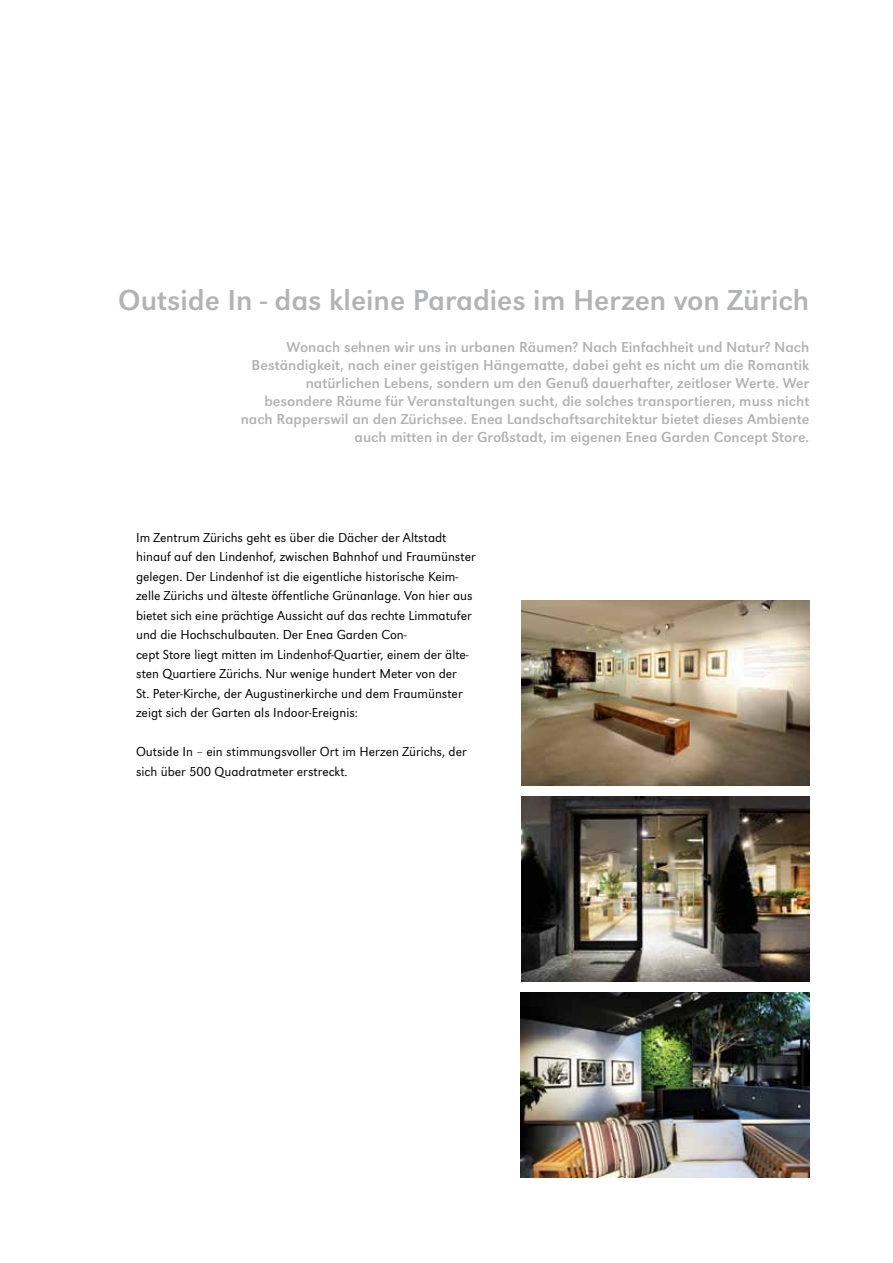
<style>
.page{position:relative;width:893px;height:1263px;background:#fff}
.page>*{position:absolute;margin:0;border:0;box-sizing:border-box;transform-origin:0 0}
.t1{font:30px "URW Grotesk T";color:#b1b3b4}
.t2{font:15px/18px "URW Grotesk T";color:#b1b3b4;text-align:right}
.t3{font:13.5px/19.5px "URW Grotesk T Ligh";color:#000}
</style>
<div class="page">
<img style="left:521px;top:992px;width:288px;height:185px">
<img style="left:521px;top:796px;width:288px;height:185px">
<img style="left:521px;top:600px;width:288px;height:185px">
<h1 class="t1" style="left:118px;top:282px;width:693px">Outside In - das kleine Paradies im Herzen von Zürich</h1>
<p class="t2" style="left:241px;top:338px;width:570px">Wonach sehnen wir uns in urbanen Räumen? Nach Einfachheit und Natur? Nach Beständigkeit, nach einer geistigen Hängematte, dabei geht es nicht um die Romantik natürlichen Lebens, sondern um den Genuß dauerhafter, zeitloser Werte. Wer besondere Räume für Veranstaltungen sucht, die solches transportieren, muss nicht nach Rapperswil an den Zürichsee. Enea Landschaftsarchitektur bietet dieses Ambiente auch mitten in der Großstadt, im eigenen Enea Garden Concept Store.</p>
<p class="t3" style="left:136px;top:528px;width:341px">Im Zentrum Zürichs geht es über die Dächer der Altstadt hinauf auf den Lindenhof, zwischen Bahnhof und Fraumünster gelegen. Der Lindenhof ist die eigentliche historische Keim&shy;zelle Zürichs und älteste öffentliche Grünanlage. Von hier aus bietet sich eine prächtige Aussicht auf das rechte Limmatufer und die Hochschulbauten. Der Enea Garden Con-<br>cept Store liegt mitten im Lindenhof-Quartier, einem der älte&shy;sten Quartiere Zürichs. Nur wenige hundert Meter von der<br>St. Peter-Kirche, der Augustinerkirche und dem Fraumünster zeigt sich der Garten als Indoor-Ereignis:</p>
<p class="t3" style="left:136px;top:742px;width:332px">Outside In – ein stimmungsvoller Ort im Herzen Zürichs, der sich über 500 Quadratmeter erstreckt.</p>
</div>
